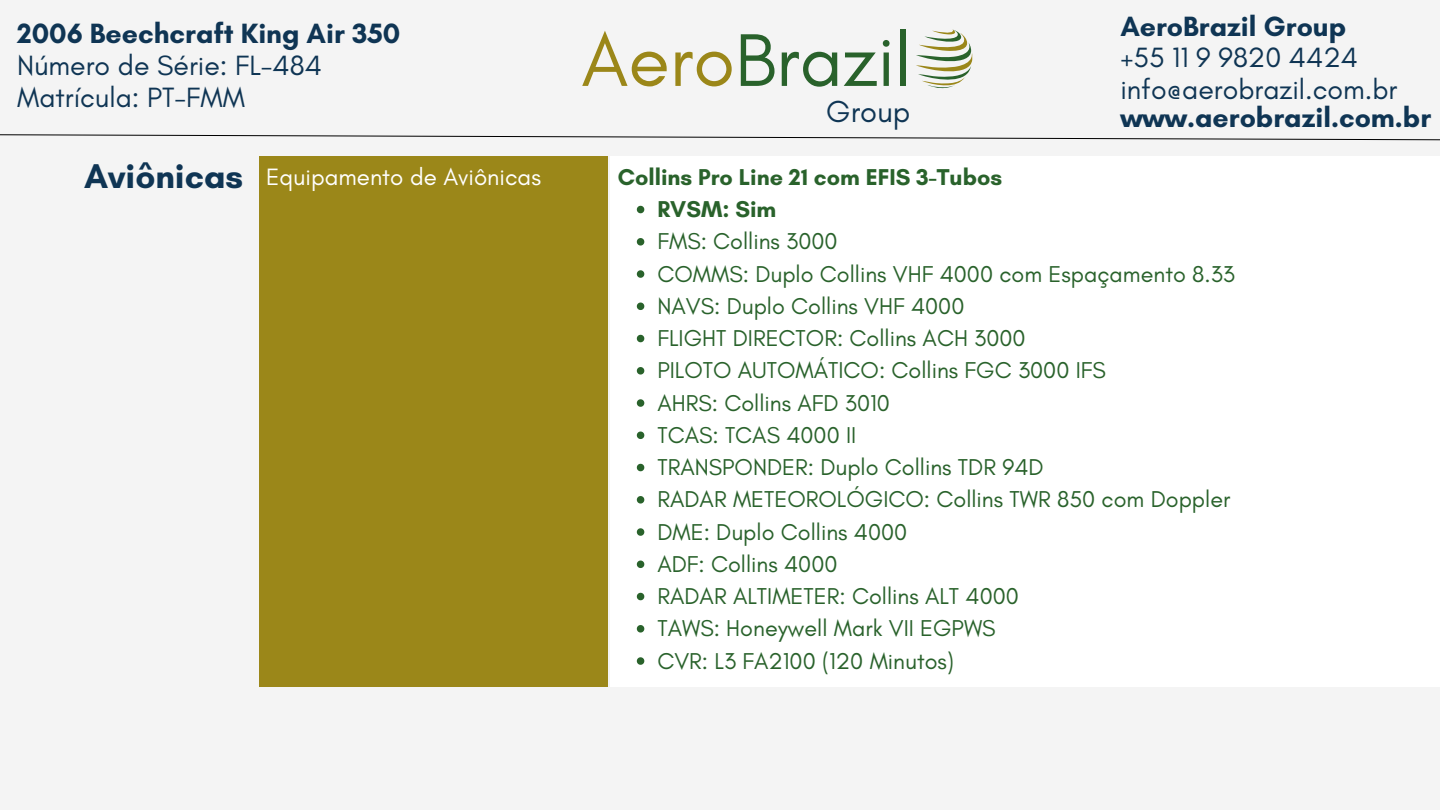
<style>
.page{position:relative;width:1440px;height:810px;background:#f4f4f4}
.page>*{position:absolute;margin:0;border:0;box-sizing:border-box;transform-origin:0 0}
.t1{font:75.9px "Glacial Indifference";color:#29622b}
.t2{font:700 35px "Glacial Indifference";color:#0f3554}
.t3{font:30.8px "Glacial Indifference";color:#0f3554}
.t4{font:28.4px/31.5px "Glacial Indifference";color:#0f3554}
.t5{font:700 28.4px "Glacial Indifference";color:#0f3554}
.t6{font:24.1px "Glacial Indifference";color:#fff}
.t7{font:23.3px/32.2px "Glacial Indifference";color:#29622b}
.t8{font:700 23.3px/32.2px "Glacial Indifference";color:#29622b}
.s1{color:#9b8719}
</style>
<div class="page">
<div style="left:259px;top:156px;width:349px;height:531px;background:#9b8719"></div>
<div style="left:611px;top:156px;width:829px;height:531px;background:#fff"></div>
<svg style="left:637px;top:206px;width:7px;height:7px"></svg>
<svg style="left:637px;top:238px;width:7px;height:8px"></svg>
<svg style="left:637px;top:270px;width:7px;height:8px"></svg>
<svg style="left:637px;top:303px;width:7px;height:7px"></svg>
<svg style="left:637px;top:335px;width:7px;height:7px"></svg>
<svg style="left:637px;top:367px;width:7px;height:8px"></svg>
<svg style="left:637px;top:399px;width:7px;height:8px"></svg>
<svg style="left:637px;top:432px;width:7px;height:7px"></svg>
<svg style="left:637px;top:464px;width:7px;height:7px"></svg>
<svg style="left:637px;top:496px;width:7px;height:8px"></svg>
<svg style="left:637px;top:528px;width:7px;height:8px"></svg>
<svg style="left:637px;top:561px;width:7px;height:7px"></svg>
<svg style="left:637px;top:593px;width:7px;height:7px"></svg>
<svg style="left:637px;top:625px;width:7px;height:8px"></svg>
<svg style="left:637px;top:657px;width:7px;height:8px"></svg>
<svg style="left:0;top:134px;width:1440px;height:7px"></svg>
<svg style="left:916px;top:29px;width:56px;height:60px"></svg>
<p class="t5" style="left:17px;top:16px;width:385px">2006 Beechcraft King Air 350</p>
<p class="t4" style="left:17px;top:49px;width:306px;line-height:32.2px">Número de Série: FL-484<br>Matrícula: PT-FMM</p>
<h1 class="t1" style="left:581px;top:14px;width:332px"><span class="s1">Aero</span>Brazil</h1>
<h3 class="t3" style="left:826px;top:93px;width:86px">Group</h3>
<p class="t5" style="left:1120px;top:9px;width:228px">AeroBrazil Group</p>
<p class="t4" style="left:1120px;top:41px;width:279px">+55 11 9 9820 4424 info@aerobrazil.com.br</p>
<p class="t5" style="left:1120px;top:100px;width:312px">www.aerobrazil.com.br</p>
<h2 class="t2" style="left:84px;top:155px;width:161px">Aviônicas</h2>
<p class="t6" style="left:266px;top:162px;width:276px">Equipamento de Aviônicas</p>
<p class="t8" style="left:657px;top:161px;width:346px;text-indent:-40px">Collins Pro Line 21 com EFIS 3-Tubos<br>RVSM: Sim</p>
<p class="t7" style="left:657px;top:225px;width:579px">FMS: Collins 3000<br>COMMS: Duplo Collins VHF 4000 com Espaçamento 8.33<br>NAVS: Duplo Collins VHF 4000<br>FLIGHT DIRECTOR: Collins ACH 3000<br>PILOTO AUTOMÁTICO: Collins FGC 3000 IFS<br>AHRS: Collins AFD 3010<br>TCAS: TCAS 4000 II<br>TRANSPONDER: Duplo Collins TDR 94D<br>RADAR METEOROLÓGICO: Collins TWR 850 com Doppler<br>DME: Duplo Collins 4000<br>ADF: Collins 4000<br>RADAR ALTIMETER: Collins ALT 4000<br>TAWS: Honeywell Mark VII EGPWS<br>CVR: L3 FA2100 (120 Minutos)</p>
</div>
